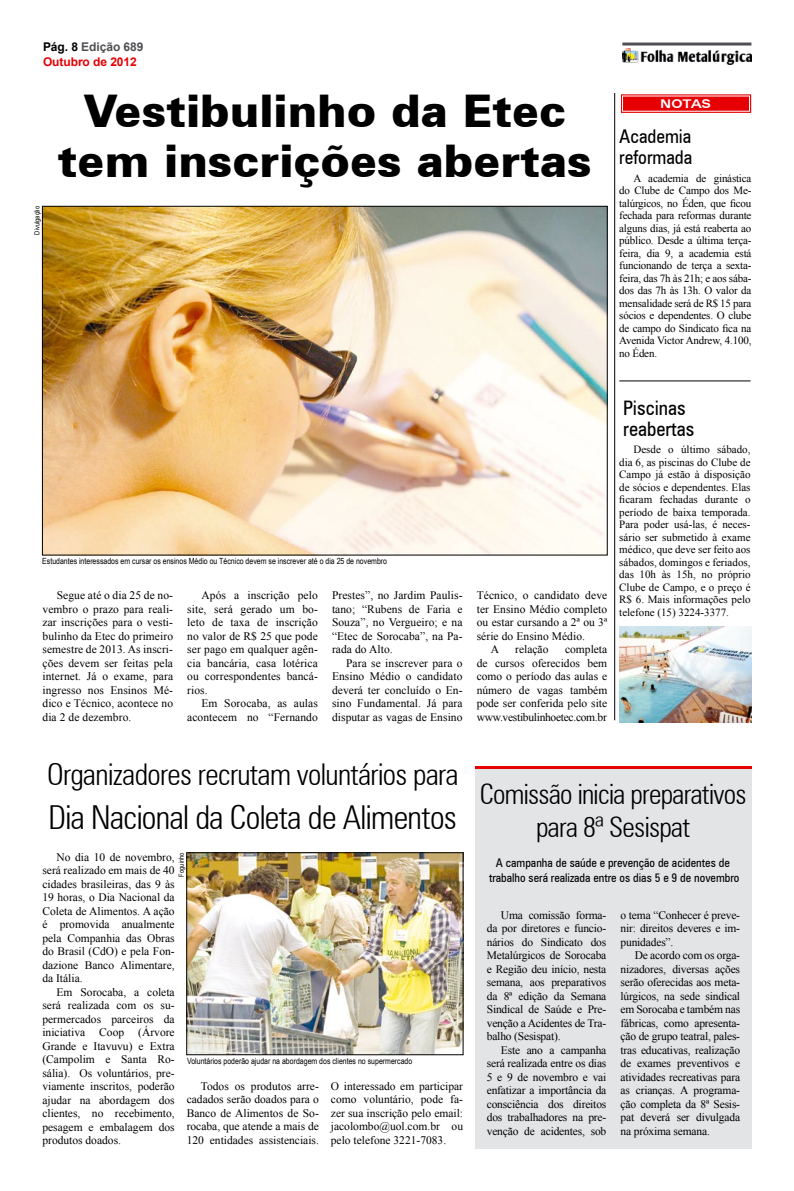
<style>
.page{position:relative;width:794px;height:1191px;background:#fff}
.page>*{position:absolute;margin:0;border:0;box-sizing:border-box;transform-origin:0 0}
.t1{font:900 45px/50px "Zurich BT";color:#000;text-align:center}
.t2{font:300 condensed 33px "Zurich BT";letter-spacing:-.02em;color:#000}
.t3{font:300 condensed 30px "Zurich BT";letter-spacing:-.02em;color:#000}
.t4{font:300 condensed 28px/33px "Zurich BT";letter-spacing:-.025em;color:#000;text-align:center}
.t5{font:condensed 20px/21px "Zurich BT";color:#000}
.t6{font:condensed 19px/21px "Zurich BT";color:#000}
.t7{font:condensed 12px/14.4px "Zurich BT";color:#000;text-align:center}
.t8{font:700 12px/14.4px "Arial";letter-spacing:-.005em;color:#e60004}
.t9{font:700 expanded 12px "Zurich BT";color:#fff}
.t10{font:11.5px/13.5px "Times New Roman";color:#000;text-align:justify}
.t11{font:11px/12.5px "Times New Roman";letter-spacing:-.01em;color:#000;text-align:justify}
.t12{font:8.5px "Arial Narrow";color:#000}
.t13{font:7px "Arial Narrow";color:#000}
.s1{color:#000}
.s2{color:#504f53}
</style>
<div class="page">
<div style="left:475px;top:766px;width:276px;height:382px;background:#e3e4e6"></div>
<hr style="left:622px;top:43px;width:129px;height:3px;background:#504f53">
<img style="left:622px;top:48px;width:129px;height:16px">
<hr style="left:475px;top:766px;width:276px;height:3px;background:#e60004">
<svg style="left:621px;top:94px;width:131px;height:19px;background:#e92427"></svg>
<hr style="left:619px;top:381px;width:131px;height:1px;background:#000">
<img style="left:189px;top:854px;width:272px;height:198px">
<div style="left:187px;top:852px;width:276px;height:202px;border:1px solid #000"></div>
<img style="left:44px;top:208px;width:561px;height:345px">
<hr style="left:614px;top:93px;width:1px;height:627px;background:#000">
<img style="left:619px;top:626px;width:132px;height:96px">
<p class="t8" style="left:43px;top:40px;width:102px"><span class="s1">Pág. 8</span> <span class="s2">Edição 689<br></span>Outubro de 2012</p>
<p class="t13" style="left:32px;top:234px;width:30px;rotate:-90deg">Divulgação</p>
<h1 class="t1" style="left:58px;top:85px;width:535px">Vestibulinho da Etec tem inscrições abertas</h1>
<p class="t9" style="left:660px;top:97px;width:52px">NOTAS</p>
<h3 class="t6" style="left:619px;top:125px;width:75px">Academia reformada</h3>
<p class="t11" style="left:619px;top:172px;width:134px;text-indent:14px">A academia de ginástica do Clube de Campo dos Me&shy;talúrgicos, no Éden, que ficou fechada para reformas durante alguns dias, já está reaberta ao público. Desde a última terça&shy;feira, dia 9, a academia está funcionando de terça a sexta&shy;feira, das 7h às 21h; e aos sába&shy;dos das 7h às 13h. O valor da mensalidade será de R$ 15 para sócios e dependentes. O clube de campo do Sindicato fica na Avenida Victor Andrew, 4.100, no Éden.</p>
<p class="t12" style="left:42px;top:554px;width:346px">Estudantes interessados em cursar os ensinos Médio ou Técnico devem se inscrever até o dia 25 de novembro</p>
<p class="t10" style="left:43px;top:588px;width:132px;text-indent:14px">Segue até o dia 25 de no&shy;vembro o prazo para reali&shy;zar inscrições para o vesti&shy;bulinho da Etec do primeiro semestre de 2013. As inscri&shy;ções devem ser feitas pela internet. Já o exame, para ingresso nos Ensinos Mé&shy;dico e Técnico, acontece no dia 2 de dezembro.</p>
<p class="t10" style="left:187px;top:588px;width:132px;text-indent:14px">Após a inscrição pelo site, será gerado um bo&shy;leto de taxa de inscrição no valor de R$ 25 que pode ser pago em qualquer agên&shy;cia bancária, casa lotérica ou correspondentes bancá&shy;rios.</p>
<p class="t10" style="left:187px;top:696px;width:132px;text-align:right">Em Sorocaba, as aulas acontecem no “Fernando</p>
<p class="t10" style="left:332px;top:588px;width:132px">Prestes”, no Jardim Paulis&shy;tano; “Rubens de Faria e Souza”, no Vergueiro; e na “Etec de Sorocaba”, na Pa&shy;rada do Alto.</p>
<p class="t10" style="left:332px;top:656px;width:132px;text-indent:14px">Para se inscrever para o Ensino Médio o candidato deverá ter concluído o En&shy;sino Fundamental. Já para disputar as vagas de Ensino</p>
<p class="t10" style="left:477px;top:588px;width:132px">Técnico, o candidato deve</p>
<p class="t10" style="left:477px;top:602px;width:132px">ter Ensino Médio completo</p>
<p class="t10" style="left:477px;top:615px;width:132px">ou estar cursando a 2ª ou 3ª</p>
<p class="t10" style="left:477px;top:629px;width:110px">série do Ensino Médio.</p>
<p class="t10" style="left:491px;top:642px;width:10px">A</p>
<p class="t10" style="left:515px;top:642px;width:35px">relação</p>
<p class="t10" style="left:477px;top:642px;width:132px;text-indent:88px">completa de cursos oferecidos bem como o período das aulas e número de vagas também pode ser conferida pelo site www.vestibulinhoetec.com.br</p>
<h3 class="t5" style="left:623px;top:397px;width:73px">Piscinas reabertas</h3>
<p class="t11" style="left:619px;top:443px;width:133px;text-indent:14px">Desde o último sábado, dia 6, as piscinas do Clube de Campo já estão à disposição de sócios e dependentes. Elas ficaram fechadas durante o período de baixa temporada.<br>Para poder usá-las, é neces&shy;sário ser submetido à exame médico, que deve ser feito aos sábados, domingos e feriados, das 10h às 15h, no próprio Clube de Campo, e o preço é R$ 6. Mais informações pelo telefone (15) 3224-3377.</p>
<h3 class="t3" style="left:47px;top:755px;width:413px">Organizadores recrutam voluntários para</h3>
<h2 class="t2" style="left:48px;top:796px;width:410px">Dia Nacional da Coleta de Alimentos</h2>
<p class="t10" style="left:42px;top:849px;width:134px;text-indent:14px">No dia 10 de novembro, será realizado em mais de 40 cidades brasileiras, das 9 às 19 horas, o Dia Nacional da Coleta de Alimentos. A ação é promovida anualmente pela Companhia das Obras do Brasil (CdO) e pela Fon&shy;dazione Banco Alimentare, da Itália.</p>
<p class="t10" style="left:42px;top:984px;width:134px;text-indent:14px">Em Sorocaba, a coleta será realizada com os su&shy;permercados parceiros da iniciativa Coop (Árvore Grande e Itavuvu) e Extra (Campolim e Santa Ro&shy;sália). Os voluntários, pre&shy;viamente inscritos, poderão ajudar na abordagem dos clientes, no recebimento, pesagem e embalagem dos produtos doados.</p>
<p class="t13" style="left:176px;top:876px;width:25px;rotate:-90deg">Foguinho</p>
<p class="t12" style="left:187px;top:1055px;width:227px">Voluntários poderão ajudar na abordagem dos clientes no supermercado</p>
<p class="t10" style="left:187px;top:1078px;width:134px;text-indent:14px">Todos os produtos arre&shy;cadados serão doados para o Banco de Alimentos de So&shy;rocaba, que atende a mais de 120 entidades assistenciais.</p>
<p class="t10" style="left:331px;top:1078px;width:134px">O interessado em participar como voluntário, pode fa&shy;zer sua inscrição pelo email: jacolombo@uol.com.br ou pelo telefone 3221-7083.</p>
<h3 class="t4" style="left:480px;top:777px;width:268px">Comissão inicia preparativos para 8ª Sesispat</h3>
<p class="t7" style="left:489px;top:855px;width:252px">A campanha de saúde e prevenção de acidentes de trabalho será realizada entre os dias 5 e 9 de novembro</p>
<p class="t10" style="left:487px;top:908px;width:121px;text-indent:14px">Uma comissão forma&shy;da por diretores e funcio&shy;nários do Sindicato dos Metalúrgicos de Sorocaba e Região deu início, nesta semana, aos preparativos da 8ª edição da Semana Sindical de Saúde e Pre&shy;venção a Acidentes de Tra&shy;balho (Sesispat).</p>
<p class="t10" style="left:487px;top:1043px;width:121px;text-indent:14px">Este ano a campanha será realizada entre os dias 5 e 9 de novembro e vai enfatizar a importância da consciência dos direitos dos trabalhadores na pre&shy;venção de acidentes, sob</p>
<p class="t10" style="left:620px;top:908px;width:121px">o tema “Conhecer é preve&shy;nir: direitos deveres e im&shy;punidades”.</p>
<p class="t10" style="left:620px;top:948px;width:121px;text-indent:14px">De acordo com os orga&shy;nizadores, diversas ações serão oferecidas aos meta&shy;lúrgicos, na sede sindical em Sorocaba e também nas fábricas, como apresenta&shy;ção de grupo teatral, pales&shy;tras educativas, realização de exames preventivos e atividades recreativas para as crianças. A programa&shy;ção completa da 8ª Sesis&shy;pat deverá ser divulgada na próxima semana.</p>
</div>
